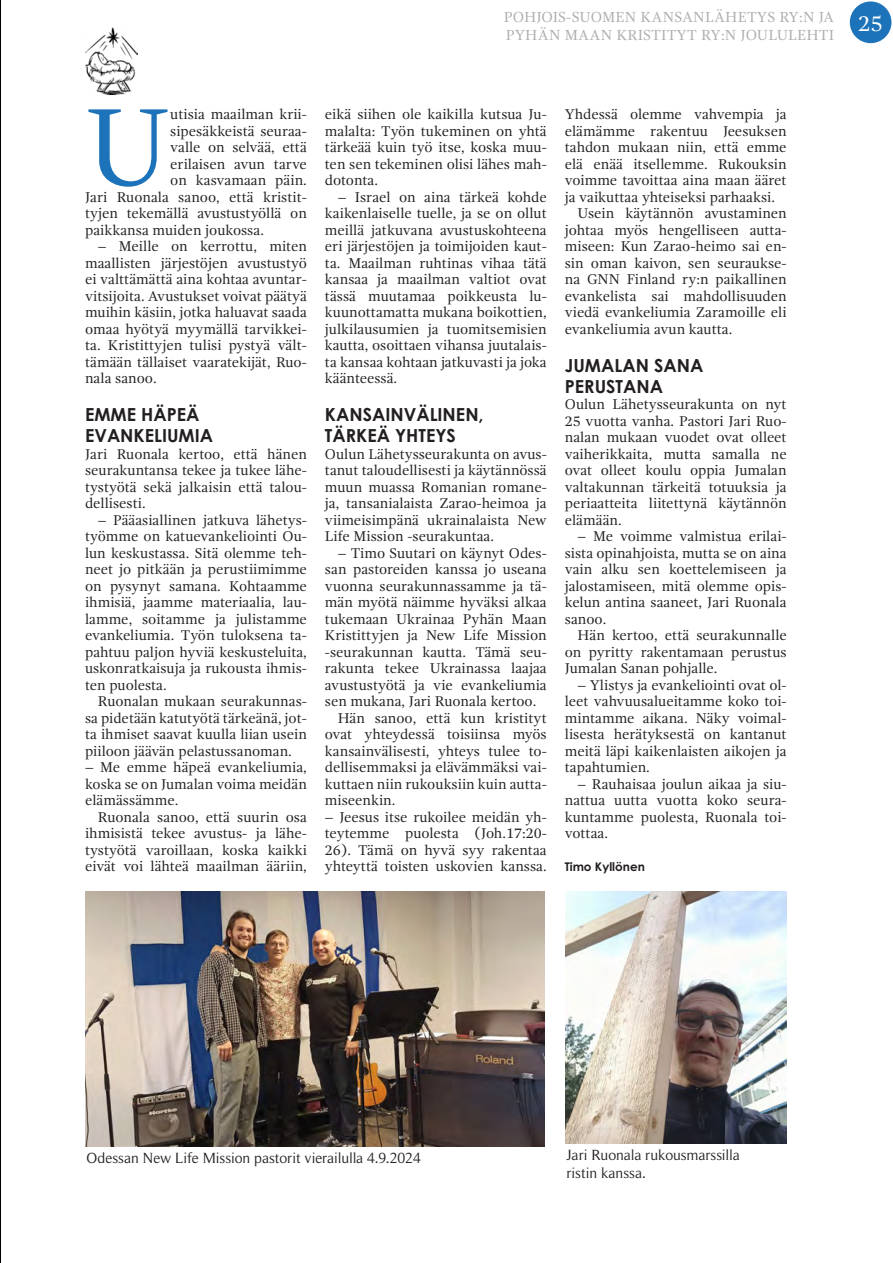
<style>
.page{position:relative;width:893px;height:1263px;background:#fff}
.page>*{position:absolute;margin:0;border:0;box-sizing:border-box;transform-origin:0 0}
.Holyland_leipis_alku{font:113.1px "Gandhi Serif";color:#1d73ba}
.Holyland_oikea_väliotsikko{font:700 18px/21px "Century Gothic";color:#231f20}
.Holyland_uusi_kuvateksti{font:15px "Roman Serif";letter-spacing:-.005em;color:#231f20}
.t1{font:15px/18px "Gandhi Serif";letter-spacing:.01em;color:#adaeae}
.Holyland_leipis{font:14.55px/16.5px "Gandhi Serif";color:#231f20;text-align:justify}
.Holyland_leipis_alku-2{font:14.55px/16.5px "Gandhi Serif";color:#231f20;text-align:justify}
.Holylan_kirjoittaja_uusi{font:700 12px "Century Gothic Pro";color:#231f20}
</style>
<div class="page">
<img style="left:85px;top:27px;width:52px;height:68px">
<img style="left:85px;top:891px;width:459px;height:255px">
<img style="left:0;top:0;width:1px;height:1263px">
<img style="left:565px;top:891px;width:221px;height:252px">
<div style="left:850px;top:1px;width:41px;height:42px;background:#1d73ba;border-radius:50%"></div>
<p class="t1" style="left:504px;top:8px;width:381px">POHJOIS-SUOMEN KANSANLÄHETYS RY:N JA<br>PYHÄN MAAN KRISTITYT RY:N JOULULEHTI <sup>25</sup></p>
<p class="Holyland_leipis_alku" style="left:85px;top:83px;width:87px">U</p>
<p class="Holyland_leipis_alku-2" style="left:170px;top:106px;width:138px">utisia maailman krii-</p>
<p class="Holyland_leipis_alku-2" style="left:170px;top:123px;width:138px">sipesäkkeistä seuraa-</p>
<p class="Holyland_leipis_alku-2" style="left:170px;top:139px;width:138px">valle on selvää, että</p>
<p class="Holyland_leipis_alku-2" style="left:170px;top:156px;width:138px">erilaisen avun tarve</p>
<p class="Holyland_leipis_alku-2" style="left:170px;top:172px;width:138px">on kasvamaan päin.</p>
<p class="Holyland_leipis_alku-2" style="left:85px;top:189px;width:223px">Jari Ruonala sanoo, että kristit-</p>
<p class="Holyland_leipis_alku-2" style="left:85px;top:205px;width:223px">tyjen tekemällä avustustyöllä on</p>
<p class="Holyland_leipis_alku-2" style="left:85px;top:222px;width:181px">paikkansa muiden joukossa.</p>
<p class="Holyland_leipis" style="left:85px;top:238px;width:223px;text-indent:13px">– Meille on kerrottu, miten maallisten järjestöjen avustustyö ei valttämättä aina kohtaa avuntar&shy;vitsijoita. Avustukset voivat päätyä muihin käsiin, jotka haluavat saada omaa hyötyä myymällä tarvikkei&shy;ta. Kristittyjen tulisi pystyä vält&shy;tämään tällaiset vaaratekijät, Ruo&shy;nala sanoo.</p>
<p class="Holyland_oikea_väliotsikko" style="left:85px;top:403px;width:130px">EMME HÄPEÄ<br>EVANKELIUMIA</p>
<p class="Holyland_leipis_alku-2" style="left:85px;top:446px;width:223px">Jari Ruonala kertoo, että hänen seurakuntansa tekee ja tukee lähe&shy;tystyötä sekä jalkaisin että talou&shy;dellisesti.</p>
<p class="Holyland_leipis" style="left:85px;top:512px;width:223px;text-indent:13px">– Pääasiallinen jatkuva lähetys&shy;työmme on katuevankeliointi Ou&shy;lun keskustassa. Sitä olemme teh&shy;neet jo pitkään ja perustiimimme on pysynyt samana. Kohtaamme ihmisiä, jaamme materiaalia, lau&shy;lamme, soitamme ja julistamme evankeliumia. Työn tuloksena ta&shy;pahtuu paljon hyviä keskusteluita, uskonratkaisuja ja rukousta ihmis&shy;ten puolesta.</p>
<p class="Holyland_leipis" style="left:85px;top:693px;width:223px;text-indent:13px">Ruonalan mukaan seurakunnas&shy;sa pidetään katutyötä tärkeänä, jot&shy;ta ihmiset saavat kuulla liian usein piiloon jäävän pelastussanoman.</p>
<p class="Holyland_leipis_alku-2" style="left:85px;top:759px;width:223px">– Me emme häpeä evankeliumia, koska se on Jumalan voima meidän elämässämme.</p>
<p class="Holyland_leipis" style="left:85px;top:809px;width:223px;text-indent:13px">Ruonala sanoo, että suurin osa ihmisistä tekee avustus- ja lähe&shy;tystyötä varoillaan, koska kaikki eivät voi lähteä maailman ääriin,</p>
<p class="Holyland_leipis" style="left:325px;top:106px;width:223px">eikä siihen ole kaikilla kutsua Ju&shy;malalta: Työn tukeminen on yhtä tärkeää kuin työ itse, koska muu&shy;ten sen tekeminen olisi lähes mah&shy;dotonta.</p>
<p class="Holyland_leipis" style="left:325px;top:189px;width:223px;text-indent:13px">– Israel on aina tärkeä kohde kaikenlaiselle tuelle, ja se on ollut meillä jatkuvana avustuskohteena eri järjestöjen ja toimijoiden kaut&shy;ta. Maailman ruhtinas vihaa tätä kansaa ja maailman valtiot ovat tässä muutamaa poikkeusta lu&shy;kuunottamatta mukana boikottien, julkilausumien ja tuomitsemisien kautta, osoittaen vihansa juutalais&shy;ta kansaa kohtaan jatkuvasti ja joka käänteessä.</p>
<p class="Holyland_oikea_väliotsikko" style="left:325px;top:403px;width:160px">KANSAINVÄLINEN,<br>TÄRKEÄ YHTEYS</p>
<p class="Holyland_leipis_alku-2" style="left:325px;top:446px;width:223px">Oulun Lähetysseurakunta on avus&shy;tanut taloudellisesti ja käytännössä muun muassa Romanian romane&shy;ja, tansanialaista Zarao-heimoa ja viimeisimpänä ukrainalaista New Life Mission -seurakuntaa.</p>
<p class="Holyland_leipis" style="left:325px;top:545px;width:223px;text-indent:13px">– Timo Suutari on käynyt Odes&shy;san pastoreiden kanssa jo useana vuonna seurakunnassamme ja tä&shy;män myötä näimme hyväksi alkaa tukemaan Ukrainaa Pyhän Maan Kristittyjen ja New Life Mission -seurakunnan kautta. Tämä seu&shy;rakunta tekee Ukrainassa laajaa avustustyötä ja vie evankeliumia sen mukana, Jari Ruonala kertoo.</p>
<p class="Holyland_leipis" style="left:325px;top:710px;width:223px;text-indent:13px">Hän sanoo, että kun kristityt ovat yhteydessä toisiinsa myös kansainvälisesti, yhteys tulee to&shy;dellisemmaksi ja elävämmäksi vai&shy;kuttaen niin rukouksiin kuin autta&shy;miseenkin.</p>
<p class="Holyland_leipis_alku-2" style="left:325px;top:809px;width:223px">– Jeesus itse rukoilee meidän yh&shy;teytemme puolesta (Joh.17:20- 26). Tämä on hyvä syy rakentaa yhteyttä toisten uskovien kanssa.</p>
<p class="Holyland_leipis_alku-2" style="left:565px;top:106px;width:223px">Yhdessä olemme vahvempia ja elämämme rakentuu Jeesuksen tahdon mukaan niin, että emme elä enää itsellemme. Rukouksin voimme tavoittaa aina maan ääret ja vaikuttaa yhteiseksi parhaaksi.</p>
<p class="Holyland_leipis" style="left:565px;top:205px;width:223px;text-indent:13px">Usein käytännön avustaminen johtaa myös hengelliseen autta&shy;miseen: Kun Zarao-heimo sai en&shy;sin oman kaivon, sen seuraukse&shy;na GNN Finland ry:n paikallinen evankelista sai mahdollisuuden viedä evankeliumia Zaramoille eli evankeliumia avun kautta.</p>
<p class="Holyland_oikea_väliotsikko" style="left:565px;top:354px;width:140px">JUMALAN SANA<br>PERUSTANA</p>
<p class="Holyland_leipis_alku-2" style="left:565px;top:396px;width:223px">Oulun Lähetysseurakunta on nyt 25 vuotta vanha. Pastori Jari Ruo&shy;nalan mukaan vuodet ovat olleet vaiherikkaita, mutta samalla ne ovat olleet koulu oppia Jumalan valtakunnan tärkeitä totuuksia ja periaatteita liitettynä käytännön elämään.</p>
<p class="Holyland_leipis" style="left:565px;top:528px;width:223px;text-indent:13px">– Me voimme valmistua erilai&shy;sista opinahjoista, mutta se on aina vain alku sen koettelemiseen ja jalostamiseen, mitä olemme opis&shy;kelun antina saaneet, Jari Ruonala sanoo.</p>
<p class="Holyland_leipis" style="left:565px;top:627px;width:223px;text-indent:13px">Hän kertoo, että seurakunnalle on pyritty rakentamaan perustus Jumalan Sanan pohjalle.</p>
<p class="Holyland_leipis" style="left:565px;top:677px;width:223px;text-indent:13px">– Ylistys ja evankeliointi ovat ol&shy;leet vahvuusalueitamme koko toi&shy;mintamme aikana. Näky voimal&shy;lisesta herätyksestä on kantanut meitä läpi kaikenlaisten aikojen ja tapahtumien.</p>
<p class="Holyland_leipis" style="left:565px;top:776px;width:223px;text-indent:13px">– Rauhaisaa joulun aikaa ja siu&shy;nattua uutta vuotta koko seura&shy;kuntamme puolesta, Ruonala toi&shy;vottaa.</p>
<p class="Holylan_kirjoittaja_uusi" style="left:565px;top:859px;width:82px">Timo Kyllönen</p>
<p class="Holyland_uusi_kuvateksti" style="left:87px;top:1149px;width:336px">Odessan New Life Mission pastorit vierailulla 4.9.2024</p>
<p class="Holyland_uusi_kuvateksti" style="left:566px;top:1146px;width:175px">Jari Ruonala rukousmarssilla</p>
<p class="Holyland_uusi_kuvateksti" style="left:566px;top:1164px;width:81px">ristin kanssa.</p>
</div>
